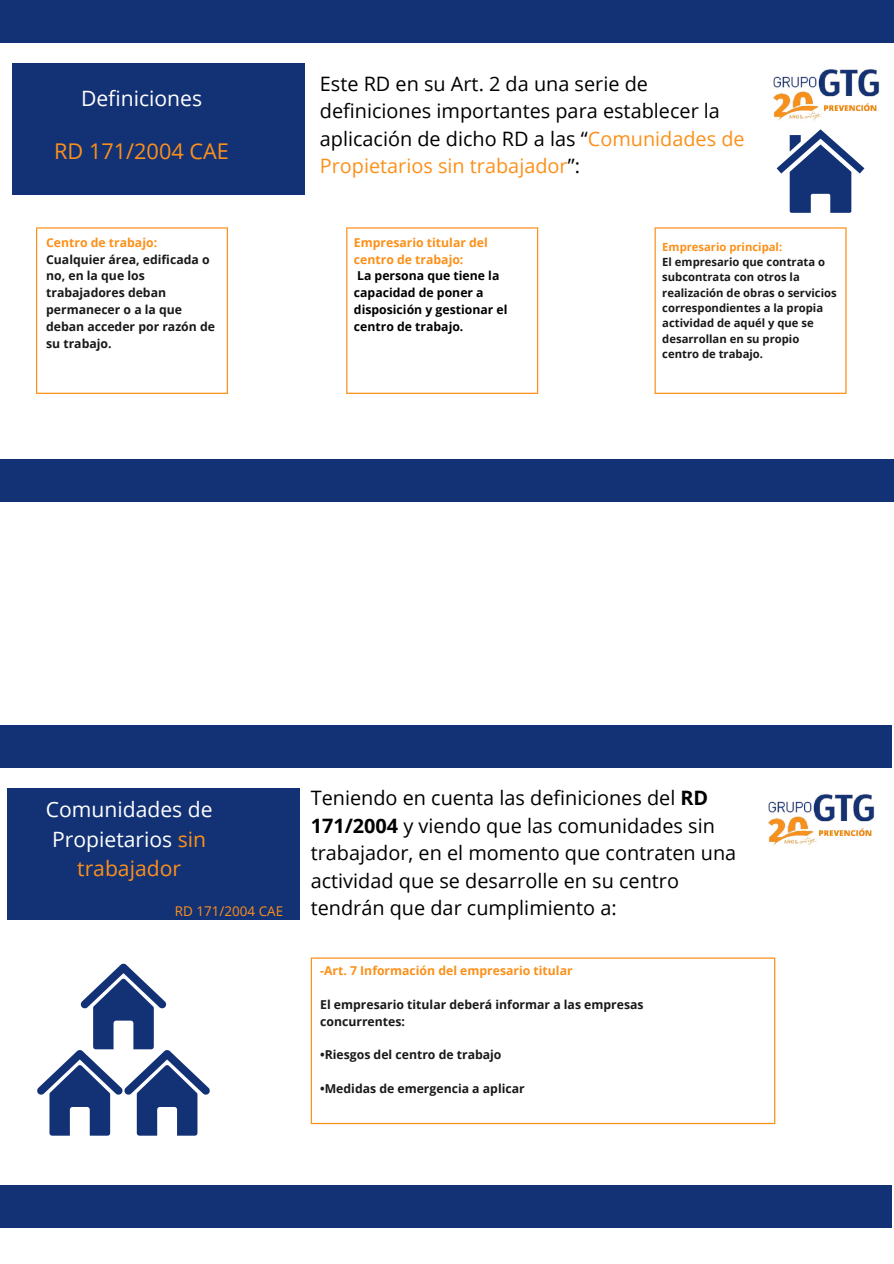
<style>
.page{position:relative;width:894px;height:1264px;background:#fff}
.page>*{position:absolute;margin:0;border:0;box-sizing:border-box;transform-origin:0 0}
.t1{font:21.75px "Open Sans";color:#fc9019}
.t2{font:21.15px/29.2px "Open Sans";color:#fff;text-align:center}
.t3{font:19.8px/27.5px "Open Sans";color:#000}
.t4{font:13.5px "Open Sans";color:#fc9019}
.t5{font:700 12.3px/16.8px "Open Sans";color:#191919}
.t6{font:700 12.3px/16.8px "Open Sans";color:#fc9019}
.t7{font:700 12.3px/16.8px "Open Sans";color:#000}
.t8{font:700 11.25px/15.3px "Open Sans";color:#191919}
.t9{font:700 11.25px "Open Sans";color:#fc9019}
.s1{color:#fc9019}
.s2{font-weight:700}
</style>
<div class="page">
<img style="left:773px;top:69px;width:107px;height:100px">
<div style="left:0;top:0;width:893px;height:43px;background:#133276"></div>
<div style="left:0;top:459px;width:893px;height:43px;background:#133276"></div>
<div style="left:12px;top:63px;width:293px;height:132px;background:#133276"></div>
<svg style="left:36px;top:227px;width:192px;height:167px"></svg>
<svg style="left:346px;top:227px;width:192px;height:167px"></svg>
<svg style="left:654px;top:227px;width:192px;height:167px"></svg>
<svg style="left:776px;top:129px;width:88px;height:84px"></svg>
<img style="left:768px;top:735px;width:124px;height:111px">
<div style="left:0;top:725px;width:891px;height:43px;background:#133276"></div>
<div style="left:0;top:1185px;width:891px;height:43px;background:#133276"></div>
<div style="left:7px;top:788px;width:293px;height:132px;background:#133276"></div>
<svg style="left:310px;top:957px;width:465px;height:167px"></svg>
<svg style="left:37px;top:963px;width:173px;height:172px"></svg>
<p class="t2" style="left:81px;top:84px;width:122px">Definiciones</p>
<p class="t1" style="left:54px;top:136px;width:176px">RD 171/2004 CAE</p>
<p class="t6" style="left:46px;top:233px;width:112px">Centro de trabajo:</p>
<p class="t5" style="left:46px;top:250px;width:170px">Cualquier área, edificada o no, en la que los trabajadores deban permanecer o a la que deban acceder por razón de su trabajo.</p>
<p class="t3" style="left:320px;top:70px;width:426px">Este RD en su Art. 2 da una serie de definiciones importantes para establecer la aplicación de dicho RD a las “<span class="s1">Comunidades de Propietarios sin trabajador</span>”:</p>
<p class="t6" style="left:354px;top:233px;width:135px">Empresario titular del centro de trabajo:</p>
<p class="t7" style="left:354px;top:267px;width:155px">La persona que tiene la capacidad de poner a disposición y gestionar el centro de trabajo.</p>
<p class="t9" style="left:662px;top:238px;width:121px">Empresario principal:</p>
<p class="t8" style="left:662px;top:254px;width:176px">El empresario que contrata o subcontrata con otros la realización de obras o servicios correspondientes a la propia actividad de aquél y que se desarrollan en su propio centro de trabajo.</p>
<p class="t2" style="left:46px;top:794px;width:168px">Comunidades de<br>Propietarios <span class="s1">sin trabajador</span></p>
<p class="t4" style="left:175px;top:902px;width:110px">RD 171/2004 CAE</p>
<p class="t3" style="left:310px;top:783px;width:427px">Teniendo en cuenta las definiciones del <span class="s2">RD 171/2004</span> y viendo que las comunidades sin trabajador, en el momento que contraten una actividad que se desarrolle en su centro tendrán que dar cumplimiento a:</p>
<p class="t6" style="left:320px;top:962px;width:254px">-Art. 7 Información del empresario titular</p>
<p class="t5" style="left:320px;top:995px;width:325px">El empresario titular deberá informar a las empresas concurrentes:</p>
<p class="t5" style="left:320px;top:1046px;width:183px">•Riesgos del centro de trabajo</p>
<p class="t5" style="left:320px;top:1079px;width:206px">•Medidas de emergencia a aplicar</p>
</div>
